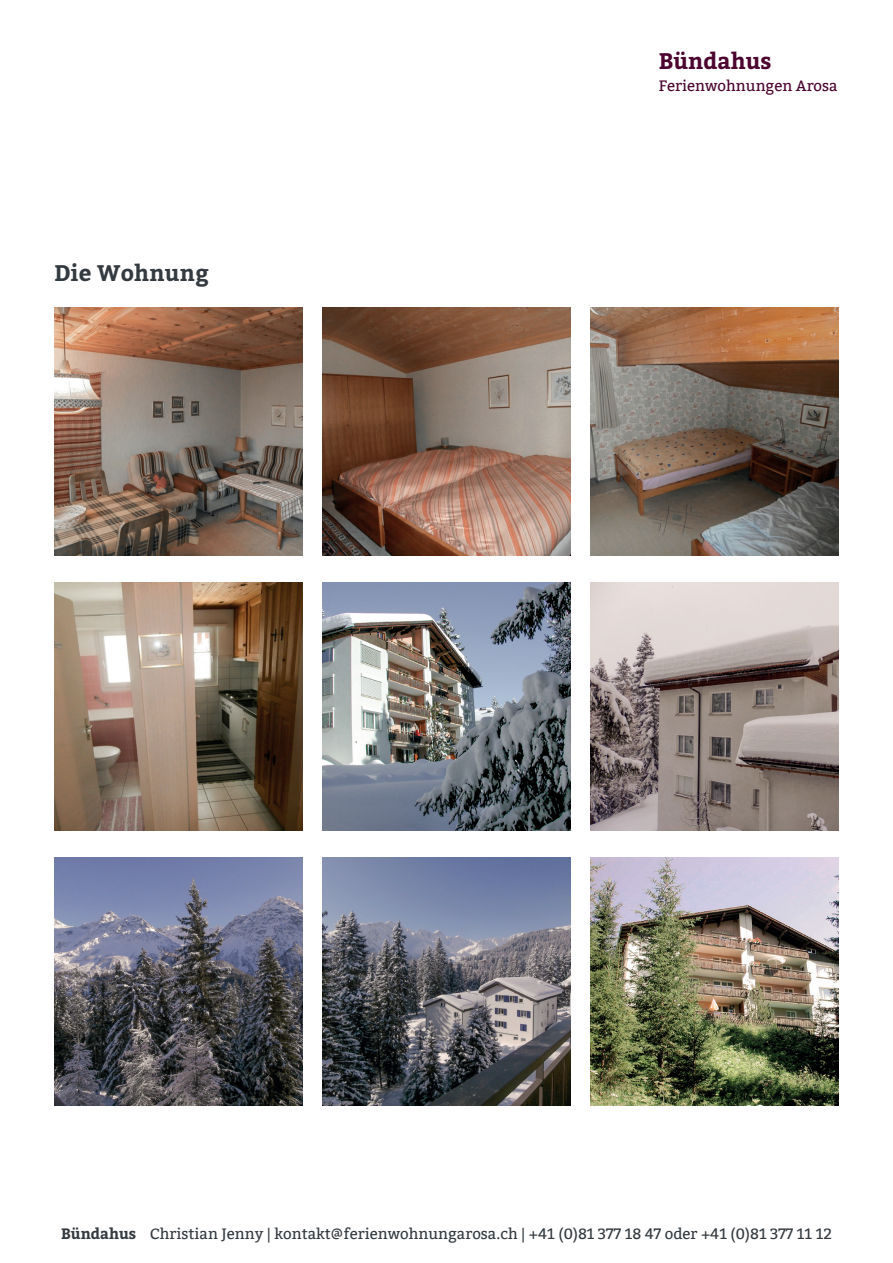
<style>
.page{position:relative;width:893px;height:1263px;background:#fff}
.page>*{position:absolute;margin:0;border:0;box-sizing:border-box;transform-origin:0 0}
.t1{font:700 22.5px "Bitter";letter-spacing:.01em;color:#333a40}
.t2{font:700 22.5px "Bitter";color:#4b052f}
.t3{font:15px "Bitter";color:#333a40}
.t4{font:15px "Bitter";color:#4b052f}
.s1{font-weight:700}
</style>
<div class="page">
<img style="left:54px;top:308px;width:248px;height:248px">
<img style="left:54px;top:857px;width:248px;height:249px">
<img style="left:54px;top:583px;width:248px;height:248px">
<img style="left:591px;top:583px;width:248px;height:248px">
<img style="left:322px;top:308px;width:248px;height:248px">
<img style="left:591px;top:308px;width:248px;height:248px">
<img style="left:591px;top:857px;width:248px;height:249px">
<img style="left:322px;top:583px;width:248px;height:247px">
<img style="left:322px;top:857px;width:248px;height:249px">
<h1 class="t1" style="left:54px;top:259px;width:157px">Die Wohnung</h1>
<h1 class="t2" style="left:659px;top:47px;width:114px">Bündahus</h1>
<p class="t4" style="left:659px;top:77px;width:180px">Ferienwohnungen Arosa</p>
<p class="t3" style="left:61px;top:1224px;width:772px"><span class="s1">Bündahus</span> Christian Jenny | kontakt@ferienwohnungarosa.ch | +41 (0)81 377 18 47 oder +41 (0)81 377 11 12</p>
</div>
